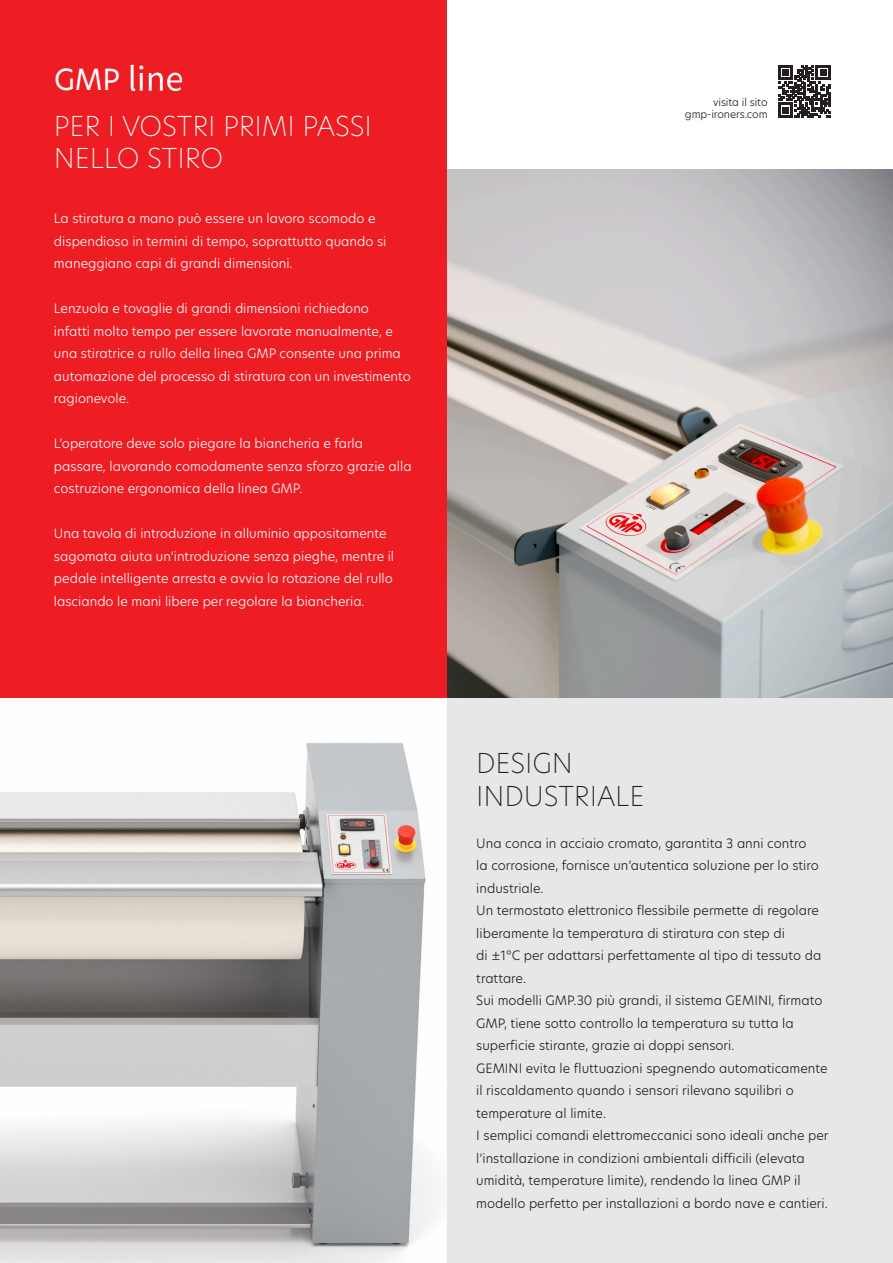
<style>
.page{position:relative;width:893px;height:1263px;background:#fff}
.page>*{position:absolute;margin:0;border:0;box-sizing:border-box;transform-origin:0 0}
.t1{font:28.65px "New Hero";color:#fff}
.t2{font:200 27px "New Hero";letter-spacing:-.005em;color:#fff}
.t3{font:200 27px "New Hero";letter-spacing:-.005em;color:#231f20}
.t4{font:300 12.75px/22.5px "New Hero";color:#231f20}
.t5{font:300 12.75px/22.5px "New Hero";color:#fff}
.t6{font:300 10.5px "New Hero";letter-spacing:-.01em;color:#231f20}
</style>
<div class="page">
<div style="left:0;top:169px;width:893px;height:1094px;background:#e7e7ea"></div>
<img style="left:446px;top:169px;width:447px;height:528px">
<img style="left:0;top:697px;width:446px;height:566px">
<div style="left:0;top:0;width:446px;height:697px;background:#ee1d23"></div>
<hr style="left:892px;top:765px;width:1px;height:498px;background:#ee1d23">
<svg style="left:131px;top:65px;width:12px;height:26px"></svg>
<svg style="left:149px;top:73px;width:33px;height:18px"></svg>
<svg style="left:778px;top:65px;width:53px;height:53px"></svg>
<p class="t1" style="left:54px;top:60px;width:68px">GMP</p>
<p class="t2" style="left:54px;top:108px;width:319px">PER I VOSTRI PRIMI PASSI</p>
<p class="t2" style="left:54px;top:140px;width:171px">NELLO STIRO</p>
<p class="t5" style="left:54px;top:207px;width:334px">La stiratura a mano può essere un lavoro scomodo e dispendioso in termini di tempo, soprattutto quando si maneggiano capi di grandi dimensioni.</p>
<p class="t5" style="left:54px;top:297px;width:358px">Lenzuola e tovaglie di grandi dimensioni richiedono<br>infatti molto tempo per essere lavorate manualmente, e una stiratrice a rullo della linea GMP consente una prima automazione del processo di stiratura con un investimento ragionevole.</p>
<p class="t5" style="left:54px;top:432px;width:359px">L’operatore deve solo piegare la biancheria e farla passare, lavorando comodamente senza sforzo grazie alla costruzione ergonomica della linea GMP.</p>
<p class="t5" style="left:54px;top:522px;width:342px">Una tavola di introduzione in alluminio appositamente sagomata aiuta un’introduzione senza pieghe, mentre il pedale intelligente arresta e avvia la rotazione del rullo lasciando le mani libere per regolare la biancheria.</p>
<p class="t6" style="left:713px;top:95px;width:56px">visita il sito</p>
<p class="t6" style="left:685px;top:107px;width:84px">gmp-ironers.com</p>
<p class="t3" style="left:476px;top:745px;width:98px">DESIGN</p>
<p class="t3" style="left:476px;top:777px;width:170px">INDUSTRIALE</p>
<p class="t4" style="left:476px;top:832px;width:344px">Una conca in acciaio cromato, garantita 3 anni contro la corrosione, fornisce un’autentica soluzione per lo stiro industriale.</p>
<p class="t4" style="left:476px;top:899px;width:344px">Un termostato elettronico flessibile permette di regolare liberamente la temperatura di stiratura con step di</p>
<p class="t4" style="left:476px;top:944px;width:347px">di ±1°C per adattarsi perfettamente al tipo di tessuto da trattare.</p>
<p class="t4" style="left:476px;top:989px;width:348px">Sui modelli GMP.30 più grandi, il sistema GEMINI, firmato<br>GMP, tiene sotto controllo la temperatura su tutta la superficie stirante, grazie ai doppi sensori.</p>
<p class="t4" style="left:476px;top:1057px;width:353px">GEMINI evita le fluttuazioni spegnendo automaticamente il riscaldamento quando i sensori rilevano squilibri o temperature al limite.</p>
<p class="t4" style="left:476px;top:1124px;width:354px">I semplici comandi elettromeccanici sono ideali anche per l’installazione in condizioni ambientali difficili (elevata umidità, temperature limite), rendendo la linea GMP il modello perfetto per installazioni a bordo nave e cantieri.</p>
</div>
